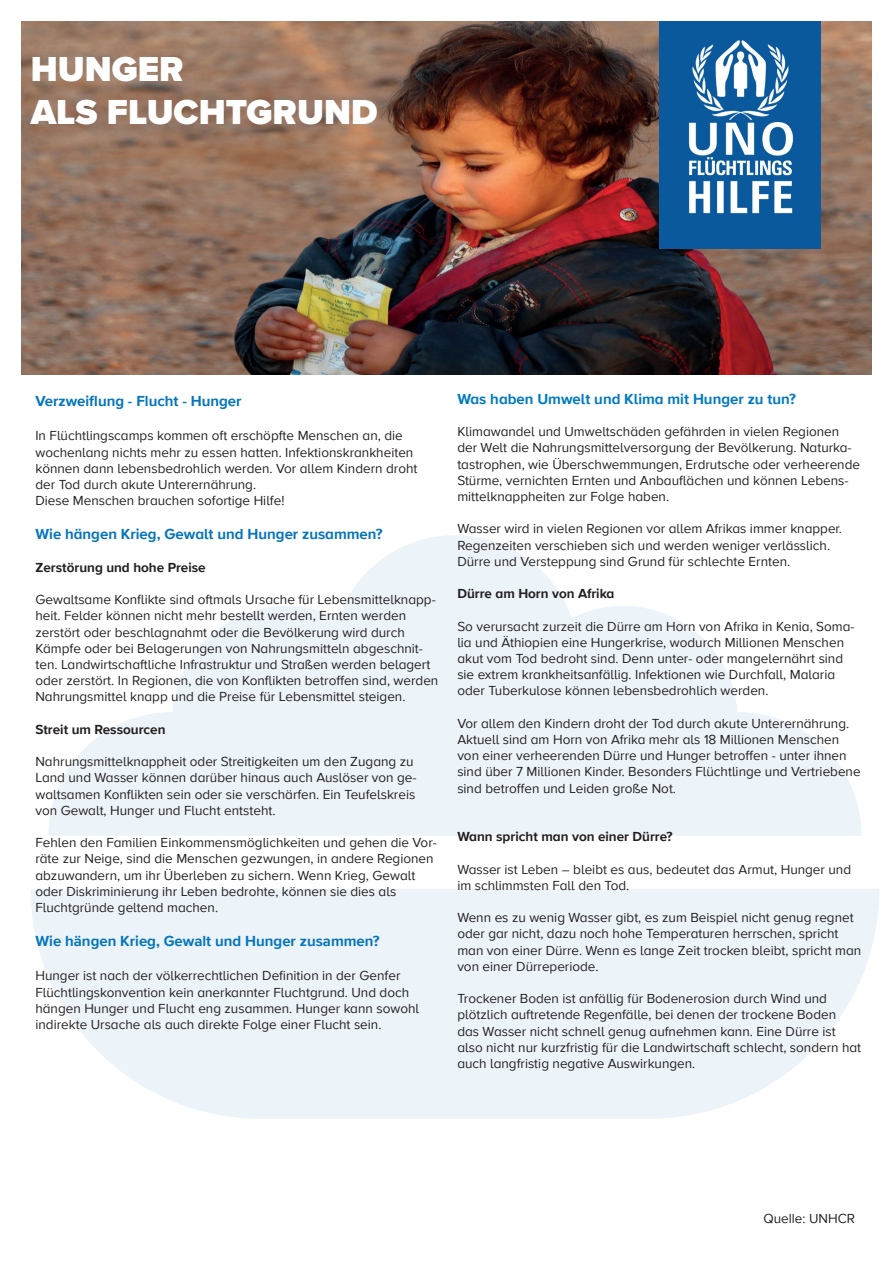
<style>
.page{position:relative;width:893px;height:1263px;background:#fff}
.page>*{position:absolute;margin:0;border:0;box-sizing:border-box;transform-origin:0 0}
.t1{font:900 36px/43.2px "Proxima Nova";color:#fff}
.t2{font:700 15px "Proxima Nova";color:#0575bc}
.t3{font:700 15px "Proxima Nova A";color:#0575bc}
.t4{font:700 15px "Proxima Nova A";color:#0079c2}
.t5{font:13.5px/16.2px "Proxima Nova A";color:#231f20}
.t6{font:700 13.5px "Proxima Nova A";color:#231f20}
.t7{font:13.5px "Proxima Nova";color:#231f20}
</style>
<div class="page">
<img style="left:21px;top:21px;width:851px;height:353px">
<img style="left:659px;top:21px;width:162px;height:228px">
<svg style="left:31px;top:535px;width:848px;height:584px;fill:#ecf3f9"></svg>
<h1 class="t1" style="left:31px;top:47px;width:348px">HUNGER<br>ALS FLUCHTGRUND</h1>
<p class="t2" style="left:35px;top:390px;width:208px">Verzweiflung - Flucht - Hunger</p>
<p class="t5" style="left:35px;top:427px;width:384px">In Flüchtlingscamps kommen oft erschöpfte Menschen an, die wochenlang nichts mehr zu essen hatten. Infektionskrankheiten können dann lebensbedrohlich werden. Vor allem Kindern droht der Tod durch akute Unterernährung.<br>Diese Menschen brauchen sofortige Hilfe!</p>
<p class="t3" style="left:35px;top:523px;width:349px">Wie hängen Krieg, Gewalt und Hunger zusammen?</p>
<p class="t6" style="left:35px;top:557px;width:172px">Zerstörung und hohe Preise</p>
<p class="t5" style="left:35px;top:591px;width:404px">Gewaltsame Konflikte sind oftmals Ursache für Lebensmittelknapp&shy;heit. Felder können nicht mehr bestellt werden, Ernten werden zerstört oder beschlagnahmt oder die Bevölkerung wird durch Kämpfe oder bei Belagerungen von Nahrungsmitteln abgeschnit&shy;ten. Landwirtschaftliche Infrastruktur und Straßen werden belagert oder zerstört. In Regionen, die von Konflikten betroffen sind, werden Nahrungsmittel knapp und die Preise für Lebensmittel steigen.</p>
<p class="t6" style="left:35px;top:719px;width:132px">Streit um Ressourcen</p>
<p class="t5" style="left:35px;top:753px;width:383px">Nahrungsmittelknappheit oder Streitigkeiten um den Zugang zu Land und Wasser können darüber hinaus auch Auslöser von ge&shy;waltsamen Konflikten sein oder sie verschärfen. Ein Teufelskreis von Gewalt, Hunger und Flucht entsteht.</p>
<p class="t5" style="left:35px;top:834px;width:403px">Fehlen den Familien Einkommensmöglichkeiten und gehen die Vor&shy;räte zur Neige, sind die Menschen gezwungen, in andere Regionen abzuwandern, um ihr Überleben zu sichern. Wenn Krieg, Gewalt oder Diskriminierung ihr Leben bedrohte, können sie dies als Fluchtgründe geltend machen.</p>
<p class="t2" style="left:35px;top:930px;width:346px">Wie hängen Krieg, Gewalt und Hunger zusammen?</p>
<p class="t5" style="left:35px;top:967px;width:385px">Hunger ist nach der völkerrechtlichen Definition in der Genfer Flüchtlingskonvention kein anerkannter Fluchtgrund. Und doch hängen Hunger und Flucht eng zusammen. Hunger kann sowohl indirekte Ursache als auch direkte Folge einer Flucht sein.</p>
<p class="t4" style="left:457px;top:388px;width:340px">Was haben Umwelt und Klima mit Hunger zu tun?</p>
<p class="t5" style="left:457px;top:423px;width:404px">Klimawandel und Umweltschäden gefährden in vielen Regionen der Welt die Nahrungsmittelversorgung der Bevölkerung. Naturka&shy;tastrophen, wie Überschwemmungen, Erdrutsche oder verheerende Stürme, vernichten Ernten und Anbauflächen und können Lebens&shy;mittelknappheiten zur Folge haben.</p>
<p class="t5" style="left:457px;top:520px;width:386px">Wasser wird in vielen Regionen vor allem Afrikas immer knapper.<br>Regenzeiten verschieben sich und werden weniger verlässlich.<br>Dürre und Versteppung sind Grund für schlechte Ernten.</p>
<p class="t6" style="left:457px;top:584px;width:159px">Dürre am Horn von Afrika</p>
<p class="t5" style="left:457px;top:617px;width:399px">So verursacht zurzeit die Dürre am Horn von Afrika in Kenia, Soma&shy;lia und Äthiopien eine Hungerkrise, wodurch Millionen Menschen akut vom Tod bedroht sind. Denn unter- oder mangelernährt sind sie extrem krankheitsanfällig. Infektionen wie Durchfall, Malaria oder Tuberkulose können lebensbedrohlich werden.</p>
<p class="t5" style="left:457px;top:715px;width:405px">Vor allem den Kindern droht der Tod durch akute Unterernährung.<br>Aktuell sind am Horn von Afrika mehr als 18 Millionen Menschen von einer verheerenden Dürre und Hunger betroffen - unter ihnen sind über 7 Millionen Kinder. Besonders Flüchtlinge und Vertriebene sind betroffen und Leiden große Not.</p>
<p class="t6" style="left:457px;top:827px;width:217px">Wann spricht man von einer Dürre?</p>
<p class="t5" style="left:457px;top:860px;width:395px">Wasser ist Leben – bleibt es aus, bedeutet das Armut, Hunger und im schlimmsten Fall den Tod.</p>
<p class="t5" style="left:457px;top:909px;width:405px">Wenn es zu wenig Wasser gibt, es zum Beispiel nicht genug regnet oder gar nicht, dazu noch hohe Temperaturen herrschen, spricht man von einer Dürre. Wenn es lange Zeit trocken bleibt, spricht man von einer Dürreperiode.</p>
<p class="t5" style="left:457px;top:990px;width:405px">Trockener Boden ist anfällig für Bodenerosion durch Wind und plötzlich auftretende Regenfälle, bei denen der trockene Boden das Wasser nicht schnell genug aufnehmen kann. Eine Dürre ist also nicht nur kurzfristig für die Landwirtschaft schlecht, sondern hat auch langfristig negative Auswirkungen.</p>
<p class="t7" style="left:763px;top:1208px;width:93px">Quelle: UNHCR</p>
</div>
